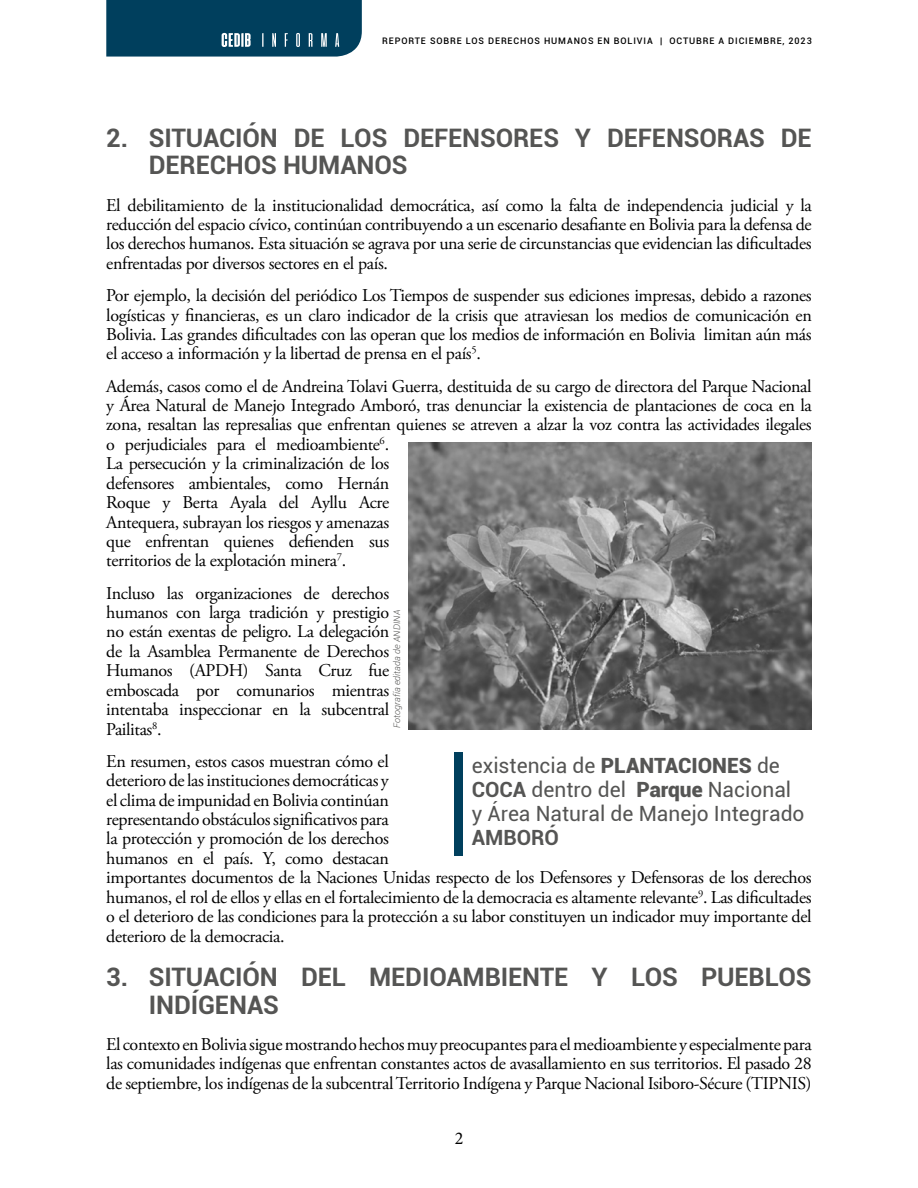
<style>
.page{position:relative;width:918px;height:1188px;background:#fff}
.page>*{position:absolute;margin:0;border:0;box-sizing:border-box;transform-origin:0 0}
.t1{font:700 25.5px/27.5px "Roboto";letter-spacing:-.005em;color:#555554}
.t2{font:21px/24px "Roboto";color:#555554}
.t3{font:700 21px "Roboto";color:#555554}
.t4{font:18px/19.4px "Adobe Garamond Pro";letter-spacing:-.02em;color:#000;text-align:justify}
.t5{font:18px "Minion Pro";color:#000}
.t6{font:500 9px "Roboto";letter-spacing:.1em;color:#000}
.t7{font:italic 300 9px "Roboto";color:#555554}
.s1{font-weight:900}
.s2{font-weight:700}
</style>
<div class="page">
<svg style="left:106px;top:0;width:256px;height:57px;background:#0d4965"></svg>
<img style="left:409px;top:442px;width:403px;height:287px">
<div style="left:454px;top:752px;width:8px;height:104px;background:#003f5d"></div>
<p class="t6" style="left:382px;top:35px;width:431px">REPORTE SOBRE LOS DERECHOS HUMANOS EN BOLIVIA | OCTUBRE A DICIEMBRE, 2023</p>
<h1 class="t1" style="left:149px;top:123px;width:664px;text-indent:-43px">2. SITUACIÓN DE LOS DEFENSORES Y DEFENSORAS DE<br>DERECHOS HUMANOS</h1>
<p class="t4" style="left:106px;top:196px;width:707px">El debilitamiento de la institucionalidad democrática, así como la falta de independencia judicial y la reducción del espacio cívico, continúan contribuyendo a un escenario desafiante en Bolivia para la defensa de los derechos humanos. Esta situación se agrava por una serie de circunstancias que evidencian las dificultades enfrentadas por diversos sectores en el país.</p>
<p class="t4" style="left:106px;top:286px;width:707px">Por ejemplo, la decisión del periódico Los Tiempos de suspender sus ediciones impresas, debido a razones logísticas y financieras, es un claro indicador de la crisis que atraviesan los medios de comunicación en Bolivia. Las grandes dificultades con las operan que los medios de información en Bolivia limitan aún más el acceso a información y la libertad de prensa en el país<sup>5</sup>.</p>
<p class="t4" style="left:106px;top:377px;width:707px;text-align:left">Además, casos como el de Andreina Tolavi Guerra, destituida de su cargo de directora del Parque Nacional y Área Natural de Manejo Integrado Amboró, tras denunciar la existencia de plantaciones de coca en la zona, resaltan las represalias que enfrentan quienes se atreven a alzar la voz contra las actividades ilegales o perjudiciales para el medioambiente<sup>6</sup>.<br>La persecución y la criminalización de los<br>defensores ambientales, como Hernán<br>Roque y Berta Ayala del Ayllu Acre<br>Antequera, subrayan los riesgos y amenazas<br>que enfrentan quienes defienden sus<br>territorios de la explotación minera<sup>7</sup>.</p>
<p class="t4" style="left:106px;top:584px;width:284px">Incluso las organizaciones de derechos humanos con larga tradición y prestigio no están exentas de peligro. La delegación de la Asamblea Permanente de Derechos Humanos (APDH) Santa Cruz fue emboscada por comunarios mientras intentaba inspeccionar en la subcentral Pailitas<sup>8</sup>.</p>
<p class="t4" style="left:106px;top:752px;width:707px;text-align:left">En resumen, estos casos muestran cómo el<br>deterioro de las instituciones democráticas y<br>el clima de impunidad en Bolivia continúan<br>representando obstáculos significativos para<br>la protección y promoción de los derechos<br>humanos en el país. Y, como destacan<br>importantes documentos de la Naciones Unidas respecto de los Defensores y Defensoras de los derechos humanos, el rol de ellos y ellas en el fortalecimiento de la democracia es altamente relevante<sup>9</sup>. Las dificultades o el deterioro de las condiciones para la protección a su labor constituyen un indicador muy importante del deterioro de la democracia.</p>
<h1 class="t1" style="left:149px;top:962px;width:664px;text-indent:-43px">3. SITUACIÓN DEL MEDIOAMBIENTE Y LOS PUEBLOS<br>INDÍGENAS</h1>
<p class="t4" style="left:106px;top:1035px;width:707px">El contexto en Bolivia sigue mostrando hechos muy preocupantes para el medioambiente y especialmente para las comunidades indígenas que enfrentan constantes actos de avasallamiento en sus territorios. El pasado 28 de septiembre, los indígenas de la subcentral Territorio Indígena y Parque Nacional Isiboro-Sécure (TIPNIS)</p>
<p class="t7" style="left:391px;top:728px;width:120px;rotate:-90deg">Fotografía editada de ANDINA</p>
<p class="t2" style="left:472px;top:753px;width:334px">existencia de <span class="s1">PLANTACIONES</span> de<br><span class="s2">COCA</span> dentro del <span class="s1">Parque</span> Nacional y Área Natural de Manejo Integrado</p>
<p class="t3" style="left:472px;top:823px;width:89px">AMBORÓ</p>
<p class="t5" style="left:455px;top:1126px;width:10px">2</p>
</div>
